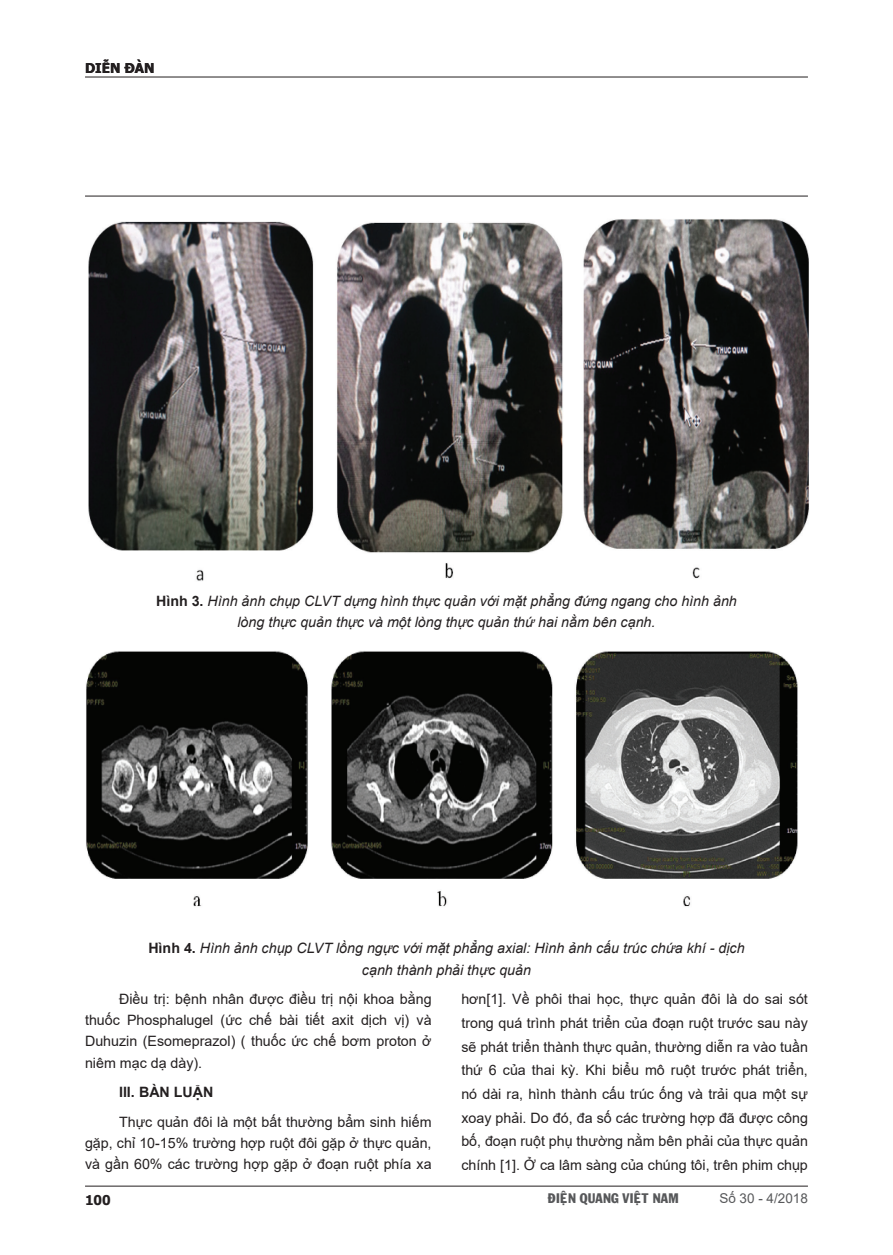
<style>
.page{position:relative;width:893px;height:1255px;background:#fff}
.page>*{position:absolute;margin:0;border:0;box-sizing:border-box;transform-origin:0 0}
.List_Paragraph{font:14.25px/23.7px "Arial";color:#231f20;text-align:justify}
.List_Paragraph-2{font:italic 14.25px "Arial";color:#231f20}
.List_Paragraph-3{font:700 14.25px "Arial";color:#231f20}
.t1{font:13.5px "VNI Franko";color:#57585a}
.t2{font:13.5px "Arial";color:#57585a}
.t3{font:700 13.5px "Tahoma";color:#231f20}
.s1{font-weight:700;font-style:normal}
</style>
<div class="page">
<hr style="left:85px;top:1185px;width:723px;height:1px;background:#231f20">
<hr style="left:85px;top:77px;width:723px;height:1px;background:#231f20">
<hr style="left:85px;top:196px;width:723px;height:1px;background:#231f20">
<img style="left:88px;top:219px;width:721px;height:362px">
<img style="left:86px;top:651px;width:712px;height:256px">
<p class="t3" style="left:85px;top:59px;width:71px">DIỄN ĐÀN</p>
<p class="List_Paragraph-2" style="left:156px;top:591px;width:582px"><span class="s1">Hình 3.</span> Hình ảnh chụp CLVT dựng hình thực quản với mặt phẳng đứng ngang cho hình ảnh</p>
<p class="List_Paragraph-2" style="left:237px;top:613px;width:419px">lòng thực quản thực và một lòng thực quản thứ hai nằm bên cạnh.</p>
<p class="List_Paragraph-2" style="left:148px;top:939px;width:598px"><span class="s1">Hình 4.</span> Hình ảnh chụp CLVT lồng ngực với mặt phẳng axial: Hình ảnh cấu trúc chứa khí - dịch</p>
<p class="List_Paragraph-2" style="left:362px;top:960px;width:171px">cạnh thành phải thực quản</p>
<p class="List_Paragraph" style="left:85px;top:988px;width:348px;line-height:21.1px;text-indent:34px">Điều trị: bệnh nhân được điều trị nội khoa bằng thuốc Phosphalugel (ức chế bài tiết axit dịch vị) và Duhuzin (Esomeprazol) ( thuốc ức chế bơm proton ở niêm mạc dạ dày).</p>
<p class="List_Paragraph-3" style="left:119px;top:1082px;width:96px">III. BÀN LUẬN</p>
<p class="List_Paragraph" style="left:85px;top:1111px;width:348px;line-height:21.1px;text-indent:34px">Thực quản đôi là một bất thường bẩm sinh hiếm gặp, chỉ 10-15% trường hợp ruột đôi gặp ở thực quản, và gần 60% các trường hợp gặp ở đoạn ruột phía xa</p>
<p class="List_Paragraph" style="left:461px;top:987px;width:348px">hơn[1]. Về phôi thai học, thực quản đôi là do sai sót trong quá trình phát triển của đoạn ruột trước sau này sẽ phát triển thành thực quản, thường diễn ra vào tuần thứ 6 của thai kỳ. Khi biểu mô ruột trước phát triển, nó dài ra, hình thành cấu trúc ống và trải qua một sự xoay phải. Do đó, đa số các trường hợp đã được công bố, đoạn ruột phụ thường nằm bên phải của thực quản chính [1]. Ở ca lâm sàng của chúng tôi, trên phim chụp</p>
<p class="t3" style="left:85px;top:1190px;width:27px">100</p>
<p class="t1" style="left:548px;top:1187px;width:132px">ÑIEÄN QUANG VIEÄT NAM</p>
<p class="t2" style="left:719px;top:1188px;width:90px">Số 30 - 4/2018</p>
</div>
